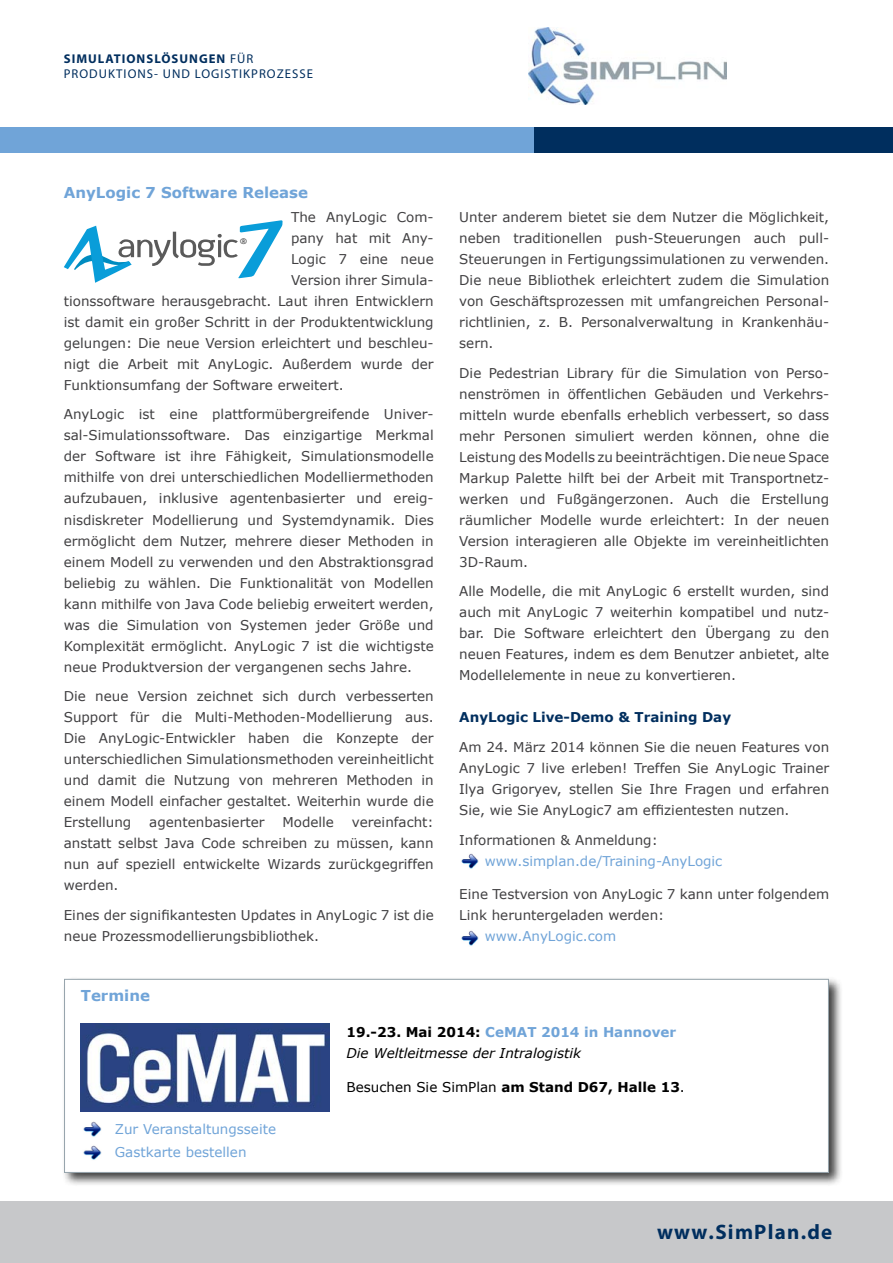
<style>
.page{position:relative;width:893px;height:1263px;background:#fff}
.page>*{position:absolute;margin:0;border:0;box-sizing:border-box;transform-origin:0 0}
.t1{font:47.85px "Dimitrina";letter-spacing:-.005em;color:#5a5a5a;scale:1.05 1}
.t2{font:700 21px "Myriad Pro";letter-spacing:.06em;color:#002e5e}
.t3{font:15.9px "Dimitrina";color:#5a5a5a;scale:1.05 1}
.t4{font:700 15px "Verdana";color:#70a4d8}
.t5{font:13.5px/21px "Verdana";color:#414042;text-align:justify}
.t6{font:13.5px/23.1px "Verdana";color:#70a4d8}
.t7{font:italic 13.5px/21px "Verdana";color:#000}
.t8{font:13.5px "Verdana";color:#000}
.t9{font:700 13.5px "Verdana";color:#002e5e}
.t10{font:12.75px/15.3px "Myriad Pro";letter-spacing:.08em;color:#002e5e}
.s1{font-weight:700}
.s2{font-weight:700;font-style:normal}
.s3{font-weight:700;font-style:normal;color:#70a4d8}
</style>
<div class="page">
<div style="left:0;top:1201px;width:893px;height:62px;background:#c7c8ca"></div>
<img style="left:529px;top:28px;width:198px;height:77px">
<div style="left:0;top:128px;width:893px;height:25px;background:#002e5e"></div>
<div style="left:0;top:128px;width:533px;height:25px;background:#70a4d8"></div>
<img style="left:461px;top:930px;width:18px;height:16px">
<div style="left:62px;top:976px;width:781px;height:211px;background:#000;opacity:.75"></div>
<div style="left:64px;top:979px;width:765px;height:193px;background:#fff;border:1px solid #95a3ab"></div>
<img style="left:83px;top:1145px;width:18px;height:15px">
<img style="left:83px;top:1121px;width:18px;height:16px">
<img style="left:81px;top:1024px;width:249px;height:88px">
<svg style="left:238px;top:220px;width:45px;height:58px"></svg>
<svg style="left:64px;top:226px;width:68px;height:57px"></svg>
<img style="left:461px;top:853px;width:18px;height:16px">
<p class="t10" style="left:64px;top:51px;width:251px"><span class="s1">SIMULATIONSLÖSUNGEN</span> FÜR<br>PRODUKTIONS- UND LOGISTIKPROZESSE</p>
<p class="t4" style="left:64px;top:181px;width:246px">AnyLogic 7 Software Release</p>
<p class="t5" style="left:291px;top:206px;width:144px">The AnyLogic Com-</p>
<p class="t5" style="left:291px;top:227px;width:144px">pany hat mit Any-</p>
<p class="t5" style="left:291px;top:248px;width:144px">Logic 7 eine neue</p>
<p class="t5" style="left:291px;top:269px;width:144px">Version ihrer Simula-</p>
<p class="t5" style="left:64px;top:290px;width:371px">tionssoftware herausgebracht. Laut ihren Entwicklern</p>
<p class="t5" style="left:64px;top:311px;width:371px">ist damit ein großer Schritt in der Produktentwicklung</p>
<p class="t5" style="left:64px;top:332px;width:371px">gelungen: Die neue Version erleichtert und beschleu-</p>
<p class="t5" style="left:64px;top:353px;width:371px">nigt die Arbeit mit AnyLogic. Außerdem wurde der</p>
<p class="t5" style="left:64px;top:374px;width:281px">Funktionsumfang der Software erweitert.</p>
<p class="t5" style="left:64px;top:404px;width:371px">AnyLogic ist eine plattformübergreifende Univer&shy;sal-Simulationssoftware. Das einzigartige Merkmal der Software ist ihre Fähigkeit, Simulationsmodelle mithilfe von drei unterschiedlichen Modelliermethoden aufzubauen, inklusive agentenbasierter und ereig&shy;nisdiskreter Modellierung und Systemdynamik. Dies ermöglicht dem Nutzer, mehrere dieser Methoden in einem Modell zu verwenden und den Abstraktionsgrad beliebig zu wählen. Die Funktionalität von Modellen kann mithilfe von Java Code beliebig erweitert werden, was die Simulation von Systemen jeder Größe und Komplexität ermöglicht. AnyLogic 7 ist die wichtigste neue Produktversion der vergangenen sechs Jahre.</p>
<p class="t5" style="left:64px;top:685px;width:371px">Die neue Version zeichnet sich durch verbesserten Support für die Multi-Methoden-Modellierung aus.<br>Die AnyLogic-Entwickler haben die Konzepte der unterschiedlichen Simulationsmethoden vereinheitlicht und damit die Nutzung von mehreren Methoden in einem Modell einfacher gestaltet. Weiterhin wurde die Erstellung</p>
<h1 class="t1" style="left:117px;top:216px;width:117px">anylogic</h1>
<p class="t3" style="left:240px;top:233px;width:8px">®</p>
<p class="t5" style="left:64px;top:811px;width:371px;text-indent:288px">vereinfacht: anstatt selbst Java Code schreiben zu müssen, kann nun auf speziell entwickelte Wizards zurückgegriffen werden.</p>
<p class="t5" style="left:64px;top:904px;width:371px">Eines der signifikantesten Updates in AnyLogic 7 ist die neue Prozessmodellierungsbibliothek.</p>
<p class="t5" style="left:149px;top:811px;width:117px">agentenbasierter</p>
<p class="t5" style="left:282px;top:811px;width:53px">Modelle</p>
<p class="t4" style="left:81px;top:985px;width:71px">Termine</p>
<p class="t5" style="left:459px;top:206px;width:371px">Unter anderem bietet sie dem Nutzer die Möglichkeit, neben traditionellen push-Steuerungen auch pull-Steuerungen in Fertigungssimulationen zu verwenden.<br>Die neue Bibliothek erleichtert zudem die Simulation von Geschäftsprozessen mit umfangreichen Personal&shy;richtlinien, z. B. Personalverwaltung in Krankenhäu&shy;sern.</p>
<p class="t5" style="left:459px;top:362px;width:371px">Die Pedestrian Library für die Simulation von Perso&shy;nenströmen in öffentlichen Gebäuden und Verkehrs&shy;mitteln wurde ebenfalls erheblich verbessert, so dass mehr Personen simuliert werden können, ohne die Leistung des Modells zu beeinträchtigen. Die neue Space Markup Palette hilft bei der Arbeit mit Transportnetz&shy;werken und Fußgängerzonen. Auch die Erstellung räumlicher Modelle wurde erleichtert: In der neuen Version interagieren alle Objekte im vereinheitlichten 3D-Raum.</p>
<p class="t5" style="left:459px;top:581px;width:371px">Alle Modelle, die mit AnyLogic 6 erstellt wurden, sind auch mit AnyLogic 7 weiterhin kompatibel und nutz&shy;bar. Die Software erleichtert den Übergang zu den neuen Features, indem es dem Benutzer anbietet, alte Modellelemente in neue zu konvertieren.</p>
<p class="t9" style="left:459px;top:708px;width:273px">AnyLogic Live-Demo &amp; Training Day</p>
<p class="t5" style="left:459px;top:736px;width:371px">Am 24. März 2014 können Sie die neuen Features von AnyLogic 7 live erleben! Treffen Sie AnyLogic Trainer Ilya Grigoryev, stellen Sie Ihre Fragen und erfahren Sie, wie Sie AnyLogic7 am effizientesten nutzen.</p>
<p class="t5" style="left:459px;top:829px;width:200px">Informationen &amp; Anmeldung:</p>
<p class="t6" style="left:485px;top:849px;width:239px">www.simplan.de/Training-AnyLogic</p>
<p class="t5" style="left:459px;top:884px;width:371px">Eine Testversion von AnyLogic 7 kann unter folgendem<br>Link heruntergeladen werden:</p>
<p class="t6" style="left:485px;top:925px;width:133px">www.AnyLogic.com</p>
<p class="t6" style="left:115px;top:1117px;width:163px">Zur Veranstaltungsseite<br>Gastkarte bestellen</p>
<p class="t7" style="left:347px;top:1021px;width:331px"><span class="s2">19.-23. Mai 2014:</span> <span class="s3">CeMAT 2014 in Hannover<br></span>Die Weltleitmesse der Intralogistik</p>
<p class="t8" style="left:347px;top:1077px;width:340px">Besuchen Sie SimPlan <span class="s1">am Stand D67, Halle 13</span>.</p>
<h2 class="t2" style="left:657px;top:1218px;width:177px">www.SimPlan.de</h2>
</div>
